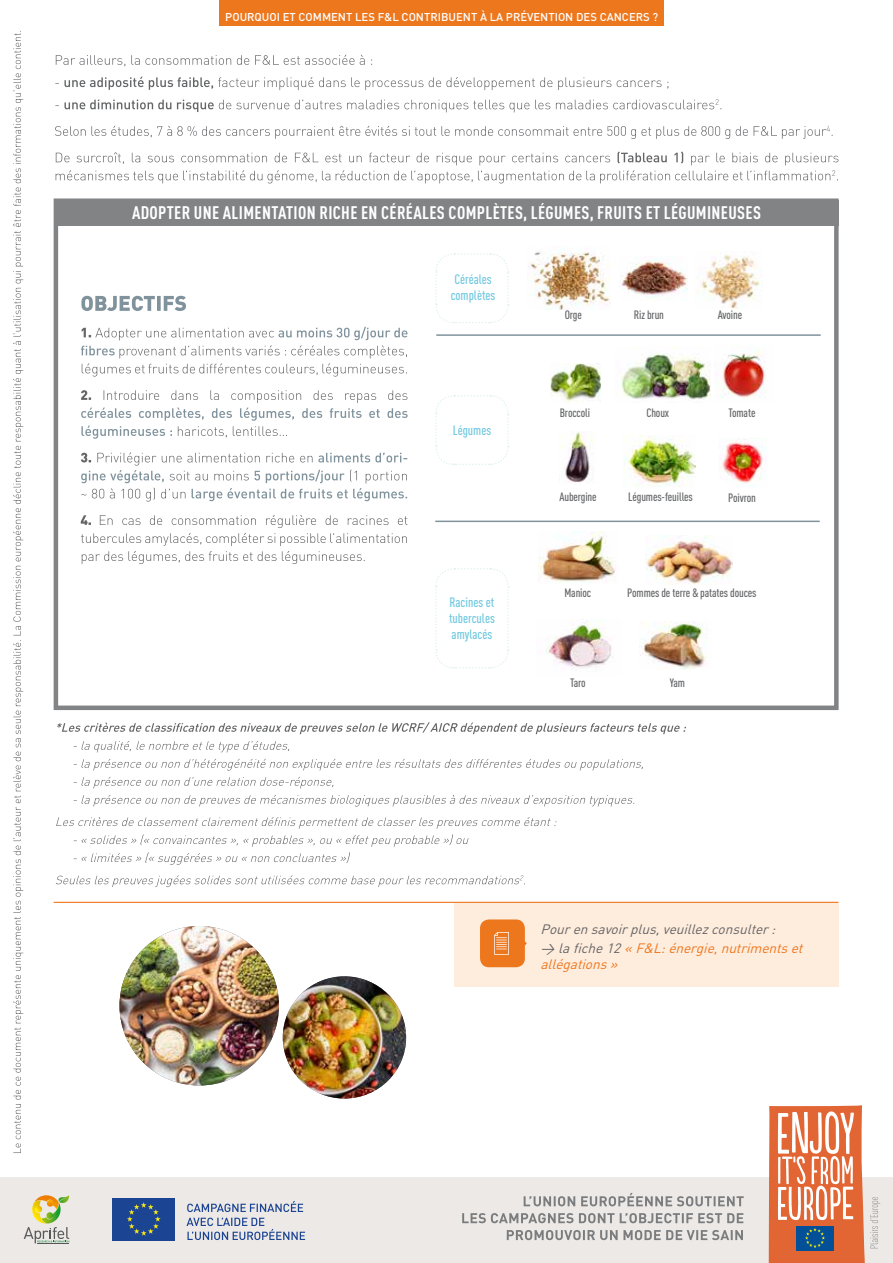
<style>
.page{position:relative;width:893px;height:1263px;background:#fff}
.page>*{position:absolute;margin:0;border:0;box-sizing:border-box;transform-origin:0 0}
.t1{font:700 condensed 18px "DIN Pro";letter-spacing:.02em;color:#fff}
.t2{font:italic 13.5px/18.3px "DIN";color:#646363}
.t3{font:500 condensed 13.5px/16.2px "DIN Pro";color:#71c8e0}
.t4{font:italic 13.5px "DIN";color:#ee751b}
.t5{font:500 condensed 12px "DIN Pro";letter-spacing:-.01em;color:#646567}
.t6{font:500 11.25px "DIN";color:#fff}
.s1{color:#ee751b}
</style>
<div class="page">
<div style="left:219px;top:0;width:445px;height:26px;background:#ed771d"></div>
<svg style="left:56px;top:151px;width:782px;height:32px"></svg>
<svg style="left:55px;top:126px;width:778px;height:13px"></svg>
<svg style="left:55px;top:99px;width:666px;height:13px"></svg>
<svg style="left:55px;top:77px;width:613px;height:13px"></svg>
<svg style="left:56px;top:55px;width:316px;height:12px"></svg>
<div style="left:55px;top:200px;width:783px;height:26px;background:#828385"></div>
<div style="left:54px;top:198px;width:785px;height:512px;border:4px solid #828385"></div>
<svg style="left:81px;top:515px;width:326px;height:49px"></svg>
<svg style="left:81px;top:452px;width:326px;height:50px"></svg>
<svg style="left:81px;top:390px;width:327px;height:49px"></svg>
<svg style="left:81px;top:327px;width:326px;height:50px"></svg>
<svg style="left:81px;top:296px;width:105px;height:15px"></svg>
<hr style="left:436px;top:334px;width:385px;height:2px;background:#80939d">
<hr style="left:435px;top:521px;width:385px;height:1px;background:#80939d">
<div style="left:0;top:1177px;width:893px;height:86px;background:#ece9e6"></div>
<div style="left:112px;top:1198px;width:63px;height:42px;background:#1b4493"></div>
<svg style="left:127px;top:1202px;width:34px;height:34px"></svg>
<hr style="left:37px;top:1243px;width:32px;height:1px;background:#58585a">
<svg style="left:24px;top:1195px;width:45px;height:48px"></svg>
<svg style="left:507px;top:1230px;width:236px;height:10px"></svg>
<svg style="left:462px;top:1213px;width:281px;height:10px"></svg>
<svg style="left:524px;top:1193px;width:220px;height:13px"></svg>
<svg style="left:186px;top:1201px;width:119px;height:39px"></svg>
<svg style="left:13px;top:31px;width:10px;height:1122px"></svg>
<svg style="left:56px;top:875px;width:469px;height:12px"></svg>
<svg style="left:56px;top:817px;width:500px;height:48px"></svg>
<svg style="left:74px;top:795px;width:560px;height:11px"></svg>
<svg style="left:74px;top:777px;width:259px;height:11px"></svg>
<svg style="left:74px;top:759px;width:569px;height:11px"></svg>
<svg style="left:74px;top:741px;width:215px;height:11px"></svg>
<svg style="left:57px;top:722px;width:629px;height:12px"></svg>
<img style="left:119px;top:926px;width:160px;height:159px;border-radius:80px">
<img style="left:283px;top:976px;width:123px;height:122px">
<div style="left:454px;top:902px;width:385px;height:85px;background:#feecdd"></div>
<hr style="left:54px;top:902px;width:784px;height:1px;background:#ed771d">
<svg style="left:480px;top:919px;width:47px;height:48px;background:#ef8636"></svg>
<svg style="left:435px;top:253px;width:74px;height:70px"></svg>
<svg style="left:435px;top:395px;width:74px;height:70px"></svg>
<svg style="left:435px;top:568px;width:74px;height:101px"></svg>
<img style="left:528px;top:248px;width:83px;height:62px">
<img style="left:620px;top:259px;width:67px;height:39px">
<img style="left:695px;top:254px;width:65px;height:54px">
<img style="left:646px;top:535px;width:87px;height:49px">
<img style="left:639px;top:621px;width:68px;height:49px">
<img style="left:546px;top:619px;width:67px;height:50px">
<img style="left:538px;top:531px;width:78px;height:52px">
<img style="left:720px;top:350px;width:46px;height:48px">
<img style="left:722px;top:438px;width:42px;height:46px">
<img style="left:550px;top:363px;width:50px;height:39px">
<img style="left:615px;top:346px;width:96px;height:54px">
<img style="left:559px;top:431px;width:35px;height:51px">
<img style="left:624px;top:435px;width:72px;height:52px">
<svg style="left:769px;top:1105px;width:111px;height:158px"></svg>
<p class="t6" style="left:225px;top:10px;width:434px">POURQUOI ET COMMENT LES F&amp;L CONTRIBUENT À LA PRÉVENTION DES CANCERS ?</p>
<h1 class="t1" style="left:132px;top:199px;width:631px">ADOPTER UNE ALIMENTATION RICHE EN CÉRÉALES COMPLÈTES, LÉGUMES, FRUITS ET LÉGUMINEUSES</h1>
<p class="t3" style="left:451px;top:270px;width:46px">Céréales complètes</p>
<p class="t3" style="left:453px;top:421px;width:40px">Légumes</p>
<p class="t3" style="left:449px;top:593px;width:47px;text-align:justify">Racines et tubercules amylacés</p>
<p class="t5" style="left:565px;top:306px;width:19px">Orge</p>
<p class="t5" style="left:634px;top:306px;width:32px">Riz brun</p>
<p class="t5" style="left:718px;top:306px;width:26px">Avoine</p>
<p class="t5" style="left:560px;top:403px;width:32px">Broccoli</p>
<p class="t5" style="left:646px;top:403px;width:24px">Choux</p>
<p class="t5" style="left:559px;top:488px;width:39px">Aubergine</p>
<p class="t5" style="left:628px;top:488px;width:66px">Légumes-feuilles</p>
<p class="t5" style="left:728px;top:404px;width:28px">Tomate</p>
<p class="t5" style="left:728px;top:488px;width:29px">Poivron</p>
<p class="t5" style="left:564px;top:584px;width:28px">Manioc</p>
<p class="t5" style="left:627px;top:584px;width:131px">Pommes de terre &amp; patates douces</p>
<p class="t5" style="left:570px;top:674px;width:17px">Taro</p>
<p class="t5" style="left:670px;top:674px;width:17px">Yam</p>
<p class="t2" style="left:540px;top:920px;width:268px">Pourensavoirplus,veuillezconsulter:<br>&gt; lafiche12 <span class="s1">«F&amp;L:énergie,nutrimentset</span></p>
<p class="t4" style="left:540px;top:955px;width:83px">allégations»</p>
</div>
